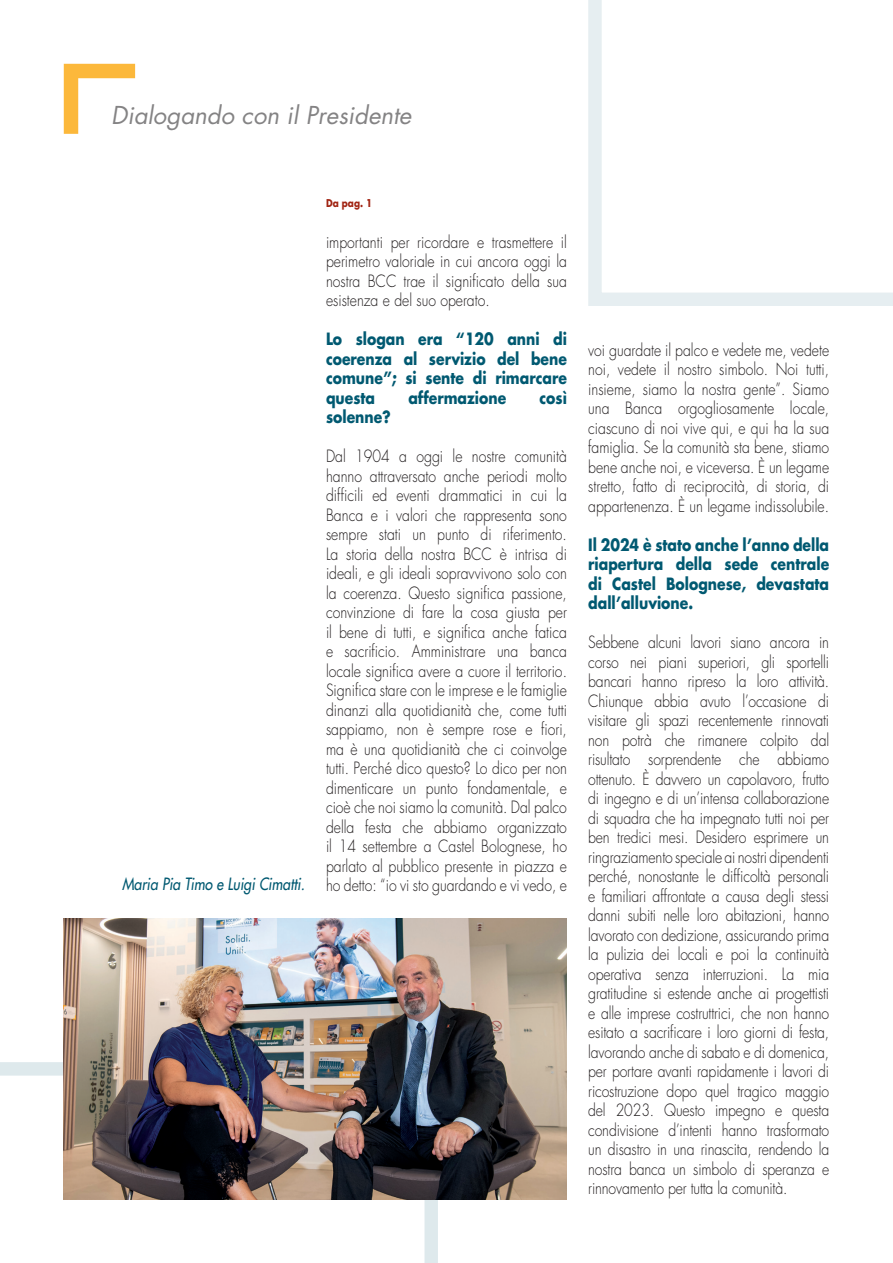
<style>
.page{position:relative;width:893px;height:1263px;background:#fff}
.page>*{position:absolute;margin:0;border:0;box-sizing:border-box;transform-origin:0 0}
.t1{font:italic 24px "Futura Std";color:#848384}
._01__Testo_ok{font:300 16.5px/19.5px "Futura Std";color:#231f20;text-align:justify;scale:.85 1}
._10__Domanda{font:700 16.5px/19.5px "Futura Std";color:#005971;text-align:justify;scale:.85 1}
._07__Didascalia{font:italic 500 16.5px "Futura Std";color:#005971;scale:.85 1}
._08__Testata{font:700 10.5px "Futura Std";color:#a12514;scale:.85 1}
</style>
<div class="page">
<svg style="left:64px;top:64px;width:71px;height:70px"></svg>
<svg style="left:0;top:1062px;width:438px;height:201px"></svg>
<svg style="left:588px;top:0;width:305px;height:306px"></svg>
<img style="left:64px;top:918px;width:503px;height:281px">
<p class="t1" style="left:111px;top:100px;width:302px">Dialogando con il Presidente</p>
<p class="_07__Didascalia" style="left:122px;top:874px;width:216px">Maria Pia Timo e Luigi Cimatti.</p>
<p class="_08__Testata" style="left:326px;top:196px;width:56px">Da pag. 1</p>
<p class="_01__Testo_ok" style="left:326px;top:232px;width:285px">importanti per ricordare e trasmettere il perimetro valoriale in cui ancora oggi la nostra BCC trae il significato della sua esistenza e del suo operato.</p>
<p class="_10__Domanda" style="left:326px;top:329px;width:285px">Lo slogan era “120 anni di coerenza al servizio del bene comune”; si sente di rimarcare questa</p>
<p class="_10__Domanda" style="left:408px;top:387px;width:117px">affermazione</p>
<p class="_10__Domanda" style="left:539px;top:387px;width:34px">così</p>
<p class="_10__Domanda" style="left:326px;top:407px;width:78px">solenne?</p>
<p class="_01__Testo_ok" style="left:326px;top:447px;width:285px">Dal 1904 a oggi le nostre comunità hanno attraversato anche periodi molto difficili ed eventi drammatici in cui la Banca e i valori che rappresenta sono sempre stati un punto di riferimento.<br>La storia della nostra BCC è intrisa di ideali, e gli ideali sopravvivono solo con la coerenza. Questo significa passione, convinzione di fare la cosa giusta per il bene di tutti, e significa anche fatica e sacrificio. Amministrare una banca locale significa avere a cuore il territorio.<br>Significa stare con le imprese e le famiglie dinanzi alla quotidianità che, come tutti sappiamo, non è sempre rose e fiori, ma è una quotidianità che ci coinvolge tutti. Perché dico questo? Lo dico per non dimenticare un punto fondamentale, e cioè che noi siamo la comunità. Dal palco della festa che abbiamo organizzato il 14 settembre a Castel Bolognese, ho parlato al pubblico presente in piazza e ho detto: “io vi sto guardando e vi vedo, e</p>
<p class="_01__Testo_ok" style="left:588px;top:340px;width:285px">voi guardate il palco e vedete me, vedete noi, vedete il nostro simbolo. Noi tutti, insieme, siamo la nostra gente”. Siamo una Banca orgogliosamente locale, ciascuno di noi vive qui, e qui ha la sua famiglia. Se la comunità sta bene, stiamo bene anche noi, e viceversa. È un legame stretto, fatto di reciprocità, di storia, di appartenenza. È un legame indissolubile.</p>
<p class="_10__Domanda" style="left:588px;top:534px;width:285px">Il 2024 è stato anche l’anno della riapertura della sede centrale di Castel Bolognese, devastata dall’alluvione.</p>
<p class="_01__Testo_ok" style="left:588px;top:633px;width:285px">Sebbene alcuni lavori siano ancora in corso nei piani superiori, gli sportelli bancari hanno ripreso la loro attività.<br>Chiunque abbia avuto l’occasione di visitare gli spazi recentemente rinnovati non potrà che rimanere colpito dal risultato sorprendente che abbiamo ottenuto. È davvero un capolavoro, frutto di ingegno e di un’intensa collaborazione di squadra che ha impegnato tutti noi per ben tredici mesi. Desidero esprimere un ringraziamento speciale ai nostri dipendenti perché, nonostante le difficoltà personali e familiari affrontate a causa degli stessi danni subiti nelle loro abitazioni, hanno lavorato con dedizione, assicurando prima la pulizia dei locali e poi la continuità operativa senza interruzioni. La mia gratitudine si estende anche ai progettisti e alle imprese costruttrici, che non hanno esitato a sacrificare i loro giorni di festa, lavorando anche di sabato e di domenica, per portare avanti rapidamente i lavori di ricostruzione dopo quel tragico maggio del 2023. Questo impegno e questa condivisione d’intenti hanno trasformato un disastro in una rinascita, rendendo la nostra banca un simbolo di speranza e rinnovamento per tutta la comunità.</p>
</div>
